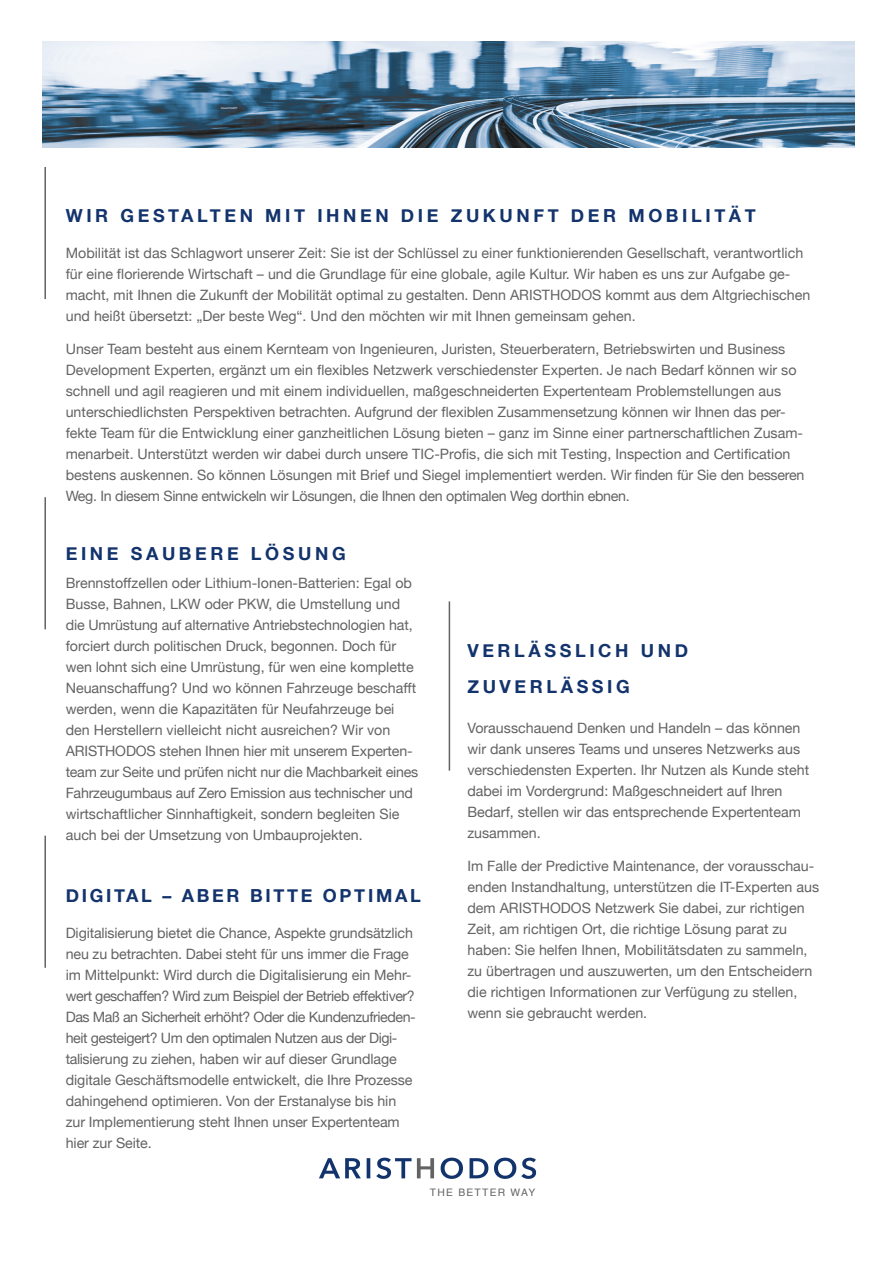
<style>
.page{position:relative;width:893px;height:1263px;background:#fff}
.page>*{position:absolute;margin:0;border:0;box-sizing:border-box;transform-origin:0 0}
.t1{font:700 18px/36px "Helvetica Neue";letter-spacing:.2em;color:#13336d}
.t2{font:700 18px "Helvetica Neue";letter-spacing:.15em;color:#13336d}
.t3{font:14.25px/21px "Helvetica Neue";color:#646363}
.t4{font:10.35px "Helvetica";letter-spacing:.12em;color:#646363}
</style>
<div class="page">
<img style="left:43px;top:42px;width:811px;height:106px">
<hr style="left:44px;top:167px;width:2px;height:132px;background:#646363">
<hr style="left:44px;top:497px;width:2px;height:132px;background:#646363">
<hr style="left:44px;top:835px;width:2px;height:132px;background:#646363">
<hr style="left:448px;top:601px;width:2px;height:169px;background:#646363">
<svg style="left:440px;top:1157px;width:96px;height:22px"></svg>
<svg style="left:417px;top:1158px;width:17px;height:20px"></svg>
<svg style="left:319px;top:1157px;width:92px;height:22px"></svg>
<p class="t1" style="left:66px;top:198px;width:691px">WIR GESTALTEN MIT IHNEN DIE ZUKUNFT DER MOBILITÄT</p>
<p class="t3" style="left:66px;top:243px;width:746px">Mobilität ist das Schlagwort unserer Zeit: Sie ist der Schlüssel zu einer funktionierenden Gesellschaft, verantwortlich für eine florierende Wirtschaft – und die Grundlage für eine globale, agile Kultur. Wir haben es uns zur Aufgabe ge&shy;macht, mit Ihnen die Zukunft der Mobilität optimal zu gestalten. Denn ARISTHODOS kommt aus dem Altgriechischen und heißt übersetzt: „Der beste Weg“. Und den möchten wir mit Ihnen gemeinsam gehen.</p>
<p class="t3" style="left:66px;top:339px;width:740px">Unser Team besteht aus einem Kernteam von Ingenieuren, Juristen, Steuerberatern, Betriebswirten und Business Development Experten, ergänzt um ein flexibles Netzwerk verschiedenster Experten. Je nach Bedarf können wir so schnell und agil reagieren und mit einem individuellen, maßgeschneiderten Expertenteam Problemstellungen aus unterschiedlichsten Perspektiven betrachten. Aufgrund der flexiblen Zusammensetzung können wir Ihnen das per&shy;fekte Team für die Entwicklung einer ganzheitlichen Lösung bieten – ganz im Sinne einer partnerschaftlichen Zusam&shy;menarbeit. Unterstützt werden wir dabei durch unsere TIC-Profis, die sich mit Testing, Inspection and Certification bestens auskennen. So können Lösungen mit Brief und Siegel implementiert werden. Wir finden für Sie den besseren Weg. In diesem Sinne entwickeln wir Lösungen, die Ihnen den optimalen Weg dorthin ebnen.</p>
<p class="t1" style="left:66px;top:536px;width:281px">EINE SAUBERE LÖSUNG</p>
<p class="t3" style="left:66px;top:573px;width:354px">Brennstoffzellen oder Lithium-Ionen-Batterien: Egal ob Busse, Bahnen, LKW oder PKW, die Umstellung und die Umrüstung auf alternative Antriebstechnologien hat, forciert durch politischen Druck, begonnen. Doch für wen lohnt sich eine Umrüstung, für wen eine komplette Neuanschaffung? Und wo können Fahrzeuge beschafft werden, wenn die Kapazitäten für Neufahrzeuge bei den Herstellern vielleicht nicht ausreichen? Wir von ARISTHODOS stehen Ihnen hier mit unserem Experten&shy;team zur Seite und prüfen nicht nur die Machbarkeit eines Fahrzeugumbaus auf Zero Emission aus technischer und wirtschaftlicher Sinnhaftigkeit, sondern begleiten Sie auch bei der Umsetzung von Umbauprojekten.</p>
<p class="t1" style="left:467px;top:633px;width:222px">VERLÄSSLICH UND<br>ZUVERLÄSSIG</p>
<p class="t3" style="left:467px;top:718px;width:343px">Vorausschauend Denken und Handeln – das können wir dank unseres Teams und unseres Netzwerks aus verschiedensten Experten. Ihr Nutzen als Kunde steht dabei im Vordergrund: Maßgeschneidert auf Ihren Bedarf, stellen wir das entsprechende Expertenteam zusammen.</p>
<p class="t3" style="left:467px;top:856px;width:353px">Im Falle der Predictive Maintenance, der vorausschau&shy;enden Instandhaltung, unterstützen die IT-Experten aus dem ARISTHODOS Netzwerk Sie dabei, zur richtigen Zeit, am richtigen Ort, die richtige Lösung parat zu haben: Sie helfen Ihnen, Mobilitätsdaten zu sammeln, zu übertragen und auszuwerten, um den Entscheidern die richtigen Informationen zur Verfügung zu stellen, wenn sie gebraucht werden.</p>
<p class="t2" style="left:66px;top:881px;width:356px">DIGITAL – ABER BITTE OPTIMAL</p>
<p class="t3" style="left:66px;top:923px;width:351px">Digitalisierung bietet die Chance, Aspekte grundsätzlich neu zu betrachten. Dabei steht für uns immer die Frage im Mittelpunkt: Wird durch die Digitalisierung ein Mehr&shy;wert geschaffen? Wird zum Beispiel der Betrieb effektiver?<br>Das Maß an Sicherheit erhöht? Oder die Kundenzufrieden&shy;heit gesteigert? Um den optimalen Nutzen aus der Digi&shy;talisierung zu ziehen, haben wir auf dieser Grundlage digitale Geschäftsmodelle entwickelt, die Ihre Prozesse dahingehend optimieren. Von der Erstanalyse bis hin zur Implementierung steht Ihnen unser Expertenteam hier zur Seite.</p>
<p class="t4" style="left:430px;top:1184px;width:107px">THE BETTER WAY</p>
</div>
